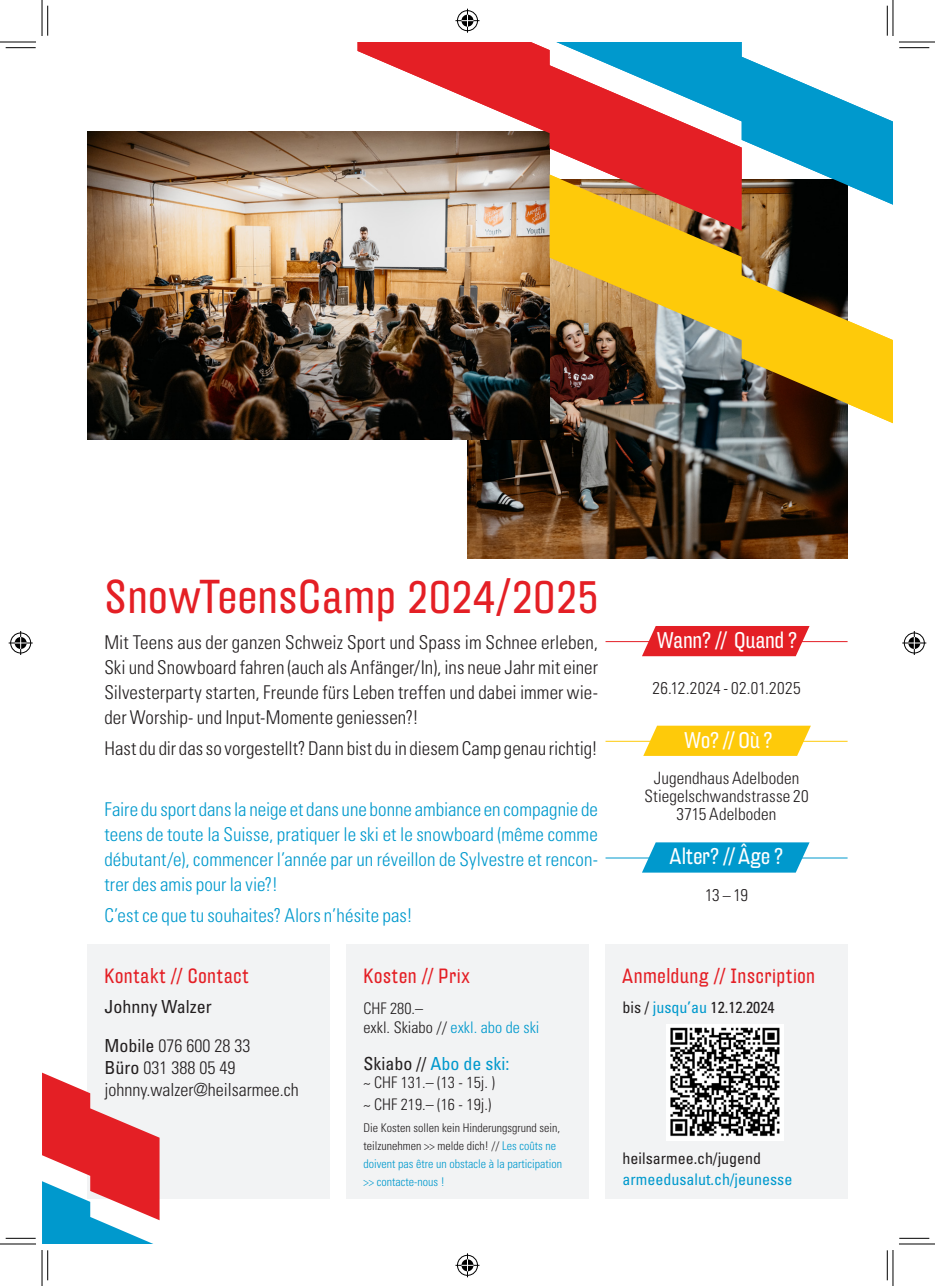
<style>
.page{position:relative;width:935px;height:1286px;background:#fff}
.page>*{position:absolute;margin:0;border:0;box-sizing:border-box;transform-origin:0 0}
.Titre__verso{font:46px "Hydra OT Extd";letter-spacing:.02em;color:#e41f25}
.Texte_infos__verso{font:22px "Hydra OT Extd";letter-spacing:.005em;color:#fff}
.Soustitre__verso{font:20px "Hydra OT Extd";letter-spacing:.035em;color:#e41f25}
.Texte__verso{font:300 condensed 19px/25px "Univers LT Std";color:#231f20;text-align:justify}
.Texte__verso-2{font:300 condensed 19px/25px "Univers LT Std";letter-spacing:.005em;color:#0099cd;text-align:justify}
.t1{font:300 condensed 18px "Univers LT Std";color:#231f20}
.t2{font:condensed 18px "Univers LT Std";color:#0099cd}
.t3{font:condensed 18px "Univers LT Std";color:#231f20}
.Texte_infos__verso-2{font:300 condensed 17px/18px "Univers LT Std";letter-spacing:.01em;color:#231f20;text-align:center}
.t4{font:300 condensed 16px "Univers LT Std";color:#231f20}
.Soustitre__verso-2{font:condensed 16px "Univers LT Std";color:#231f20}
.Soustitre__verso-3{font:condensed 16px "Univers LT Std";color:#0099cd}
.t5{font:300 condensed 12px/18px "Univers LT Std";color:#0099cd}
.s1{font-weight:400}
.s2{color:#0099cd}
.s3{color:#231f20}
.s4{font-size:16px}
</style>
<div class="page">
<hr style="left:605px;top:741px;width:242px;height:1px;background:#feca0a">
<hr style="left:605px;top:641px;width:242px;height:1px;background:#e41f25">
<hr style="left:605px;top:857px;width:242px;height:1px;background:#0099cd">
<svg style="left:642px;top:626px;width:167px;height:30px;background:#e63035"></svg>
<svg style="left:643px;top:726px;width:167px;height:30px;background:#fece1d"></svg>
<svg style="left:642px;top:842px;width:167px;height:31px;background:#19a3d1"></svg>
<div style="left:346px;top:944px;width:242px;height:255px;background:#f2f3f4"></div>
<div style="left:605px;top:944px;width:242px;height:255px;background:#f2f3f4"></div>
<div style="left:87px;top:944px;width:242px;height:255px;background:#f2f3f4"></div>
<svg style="left:42px;top:1073px;width:118px;height:171px"></svg>
<img style="left:666px;top:1024px;width:117px;height:116px">
<img style="left:467px;top:423px;width:380px;height:135px">
<img style="left:87px;top:131px;width:462px;height:308px">
<svg style="left:357px;top:42px;width:199px;height:189px"></svg>
<img style="left:549px;top:175px;width:343px;height:248px">
<svg style="left:556px;top:42px;width:336px;height:163px"></svg>
<hr style="left:6px;top:47px;width:30px;height:1px;background:#000">
<hr style="left:899px;top:47px;width:30px;height:1px;background:#000">
<hr style="left:6px;top:1238px;width:30px;height:1px;background:#000">
<hr style="left:899px;top:1238px;width:30px;height:1px;background:#000">
<hr style="left:47px;top:6px;width:1px;height:30px;background:#000">
<hr style="left:47px;top:1250px;width:1px;height:30px;background:#000">
<hr style="left:886px;top:6px;width:1px;height:30px;background:#000">
<hr style="left:886px;top:1250px;width:1px;height:30px;background:#000">
<hr style="left:0;top:42px;width:36px;height:1px;background:#000">
<hr style="left:898px;top:42px;width:36px;height:1px;background:#000">
<hr style="left:0;top:1244px;width:36px;height:1px;background:#000">
<hr style="left:898px;top:1244px;width:36px;height:1px;background:#000">
<hr style="left:42px;top:0;width:1px;height:36px;background:#000">
<hr style="left:42px;top:1250px;width:1px;height:36px;background:#000">
<hr style="left:892px;top:0;width:1px;height:36px;background:#000">
<hr style="left:892px;top:1250px;width:1px;height:36px;background:#000">
<svg style="left:455px;top:9px;width:24px;height:24px"></svg>
<svg style="left:455px;top:1253px;width:24px;height:24px"></svg>
<svg style="left:9px;top:631px;width:24px;height:24px"></svg>
<svg style="left:902px;top:631px;width:24px;height:24px"></svg>
<p class="Titre__verso" style="left:104px;top:570px;width:494px">SnowTeensCamp 2024/2025</p>
<p class="Texte__verso" style="left:104px;top:630px;width:495px">Mit Teens aus der ganzen Schweiz Sport und Spass im Schnee erleben, Ski und Snowboard fahren (auch als Anfänger/In), ins neue Jahr mit einer Silvesterparty starten, Freunde fürs Leben treffen und dabei immer wie&shy;der Worship- und Input-Momente geniessen?!</p>
<p class="Texte__verso" style="left:104px;top:736px;width:495px">Hast du dir das so vorgestellt? Dann bist du in diesem Camp genau richtig!</p>
<p class="Texte__verso-2" style="left:104px;top:797px;width:495px">Faire du sport dans la neige et dans une bonne ambiance en compagnie de teens de toute la Suisse, pratiquer le ski et le snowboard (même comme débutant/e), commencer l’année par un réveillon de Sylvestre et rencon&shy;trer des amis pour la vie?!</p>
<p class="Texte__verso-2" style="left:104px;top:903px;width:310px">C’est ce que tu souhaites? Alors n’hésite pas!</p>
<p class="Soustitre__verso" style="left:104px;top:965px;width:146px">Kontakt // Contact</p>
<p class="t3" style="left:104px;top:995px;width:109px">Johnny Walzer</p>
<p class="t1" style="left:104px;top:1035px;width:147px"><span class="s1">Mobile</span> 076 600 28 33</p>
<p class="t1" style="left:104px;top:1057px;width:132px"><span class="s1">Büro</span> 031 388 05 49</p>
<p class="t1" style="left:104px;top:1078px;width:196px">johnny.walzer@heilsarmee.ch</p>
<p class="Soustitre__verso" style="left:363px;top:965px;width:108px">Kosten // Prix</p>
<p class="t4" style="left:363px;top:999px;width:61px">CHF 280.–</p>
<p class="t4" style="left:363px;top:1018px;width:177px">exkl. Skiabo // <span class="s2">exkl. abo de ski</span></p>
<p class="t2" style="left:363px;top:1053px;width:147px"><span class="s3">Skiabo //</span> Abo de ski:</p>
<p class="t4" style="left:363px;top:1073px;width:133px">~ CHF 131.– (13 - 15j. )</p>
<p class="t4" style="left:363px;top:1095px;width:129px">~ CHF 219.– (16 - 19j.)</p>
<p class="t5" style="left:363px;top:1119px;width:200px"><span class="s3">Die Kosten sollen kein Hinderungsgrund sein, teilzunehmen &gt;&gt; melde dich! //</span> Les coûts ne doivent pas être un obstacle à la participation &gt;&gt; contacte-nous !</p>
<p class="Texte_infos__verso" style="left:656px;top:628px;width:142px">Wann? // Quand ?</p>
<p class="Texte_infos__verso-2" style="left:652px;top:679px;width:150px">26.12.2024 - 02.01.2025</p>
<p class="Texte_infos__verso" style="left:684px;top:728px;width:90px">Wo? // Où ?</p>
<p class="Texte_infos__verso-2" style="left:644px;top:769px;width:166px">Jugendhaus Adelboden<br>Stiegelschwandstrasse 20<br>3715 Adelboden</p>
<p class="Texte_infos__verso" style="left:670px;top:844px;width:115px">Alter? // Âge ?</p>
<p class="Texte_infos__verso-2" style="left:705px;top:886px;width:44px">13 <span class="s4">–</span> 19</p>
<p class="Soustitre__verso" style="left:622px;top:965px;width:194px">Anmeldung // Inscription</p>
<p class="Soustitre__verso-2" style="left:622px;top:997px;width:153px">bis / <span class="s2">jusqu’au</span> 12.12.2024</p>
<p class="Soustitre__verso-2" style="left:622px;top:1148px;width:140px">heilsarmee.ch/jugend</p>
<p class="Soustitre__verso-3" style="left:622px;top:1169px;width:171px">armeedusalut.ch/jeunesse</p>
</div>
